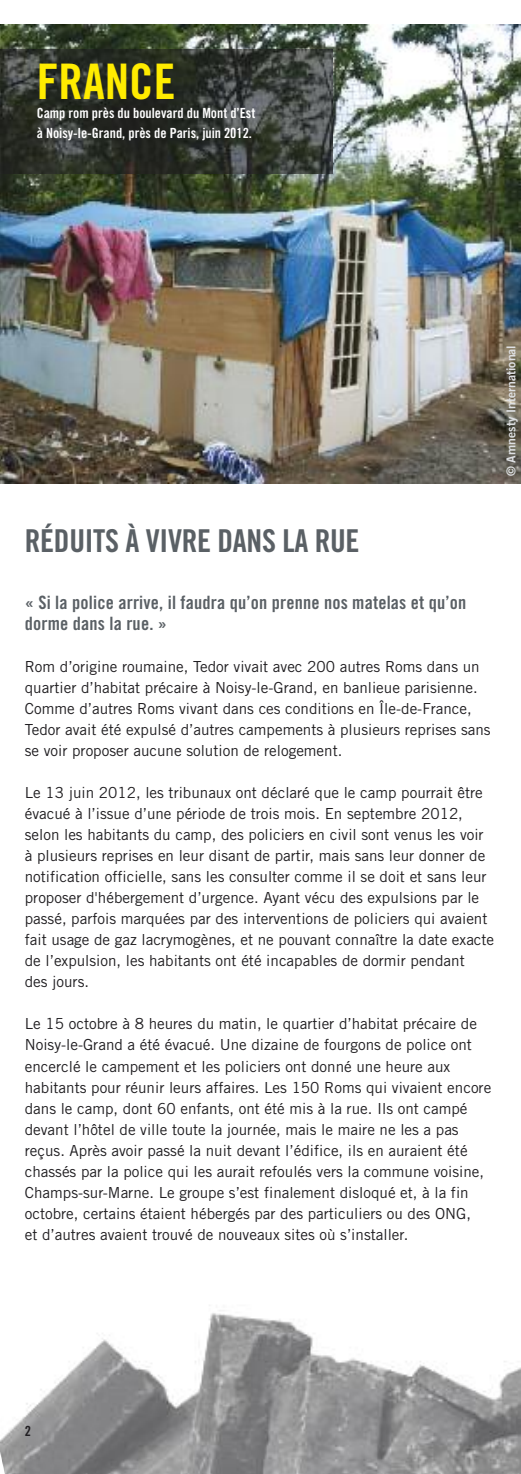
<style>
.page{position:relative;width:521px;height:1474px;background:#fff}
.page>*{position:absolute;margin:0;border:0;box-sizing:border-box;transform-origin:0 0}
.t1{font:49px "Amnesty Trade Gothic Bd Cn 20";color:#ffec00}
.t2{font:31.5px "Amnesty Trade Gothic Bd Cn 20";letter-spacing:-.01em;color:#5a6065}
.t3{font:18.38px/21px "Amnesty Trade Gothic Bd Cn 20";letter-spacing:.01em;color:#5a6065}
.t4{font:15.22px/21px "Amnesty Trade Gothic";color:#201e21}
.t5{font:14px/19.2px "Amnesty Trade Gothic Bd Cn 20";color:#fff}
.t6{font:14px "Amnesty Trade Gothic Bd Cn 20";color:#201e21}
.t7{font:12.25px "Amnesty Trade Gothic Bd 2";color:#dee0e3}
</style>
<div class="page">
<img style="left:0;top:1310px;width:521px;height:163px">
<img style="left:0;top:25px;width:521px;height:458px">
<img style="left:0;top:50px;width:332px;height:124px">
<h1 class="t1" style="left:37px;top:52px;width:140px">FRANCE</h1>
<p class="t5" style="left:37px;top:104px;width:220px">Camp rom près du boulevard du Mont d’Est à Noisy-le-grand, près de Paris, juin 2012.</p>
<p class="t7" style="left:503px;top:476px;width:132px;rotate:-90deg">© Amnesty International</p>
<h2 class="t2" style="left:25px;top:521px;width:336px">RÉDUITS À VIVRE DANS LA RUE</h2>
<p class="t3" style="left:25px;top:591px;width:443px">« Si la police arrive, il faudra qu’on prenne nos matelas et qu’on dorme dans la rue. »</p>
<p class="t4" style="left:25px;top:656px;width:467px">Rom d’origine roumaine, Tedor vivait avec 200 autres Roms dans un quartier d’habitat précaire à Noisy-le-Grand, en banlieue parisienne.<br>Comme d’autres Roms vivant dans ces conditions en Île-de-France, Tedor avait été expulsé d’autres campements à plusieurs reprises sans se voir proposer aucune solution de relogement.</p>
<p class="t4" style="left:25px;top:782px;width:471px">Le 13 juin 2012, les tribunaux ont déclaré que le camp pourrait être évacué à l’issue d’une période de trois mois. En septembre 2012, selon les habitants du camp, des policiers en civil sont venus les voir à plusieurs reprises en leur disant de partir, mais sans leur donner de notification officielle, sans les consulter comme il se doit et sans leur proposer d'hébergement d’urgence. Ayant vécu des expulsions par le passé, parfois marquées par des interventions de policiers qui avaient fait usage de gaz lacrymogènes, et ne pouvant connaître la date exacte de l’expulsion, les habitants ont été incapables de dormir pendant<br>des jours.</p>
<p class="t4" style="left:25px;top:1013px;width:468px">Le 15 octobre à 8 heures du matin, le quartier d’habitat précaire de Noisy-le-Grand a été évacué. Une dizaine de fourgons de police ont encerclé le campement et les policiers ont donné une heure aux habitants pour réunir leurs affaires. Les 150 Roms qui vivaient encore dans le camp, dont 60 enfants, ont été mis à la rue. Ils ont campé devant l’hôtel de ville toute la journée, mais le maire ne les a pas reçus. Après avoir passé la nuit devant l’édifice, ils en auraient été chassés par la police qui les aurait refoulés vers la commune voisine, Champs-sur-Marne. Le groupe s’est finalement disloqué et, à la fin octobre, certains étaient hébergés par des particuliers ou des ONG,<br>et d’autres avaient trouvé de nouveaux sites où s’installer.</p>
<p class="t6" style="left:25px;top:1422px;width:8px">2</p>
</div>
